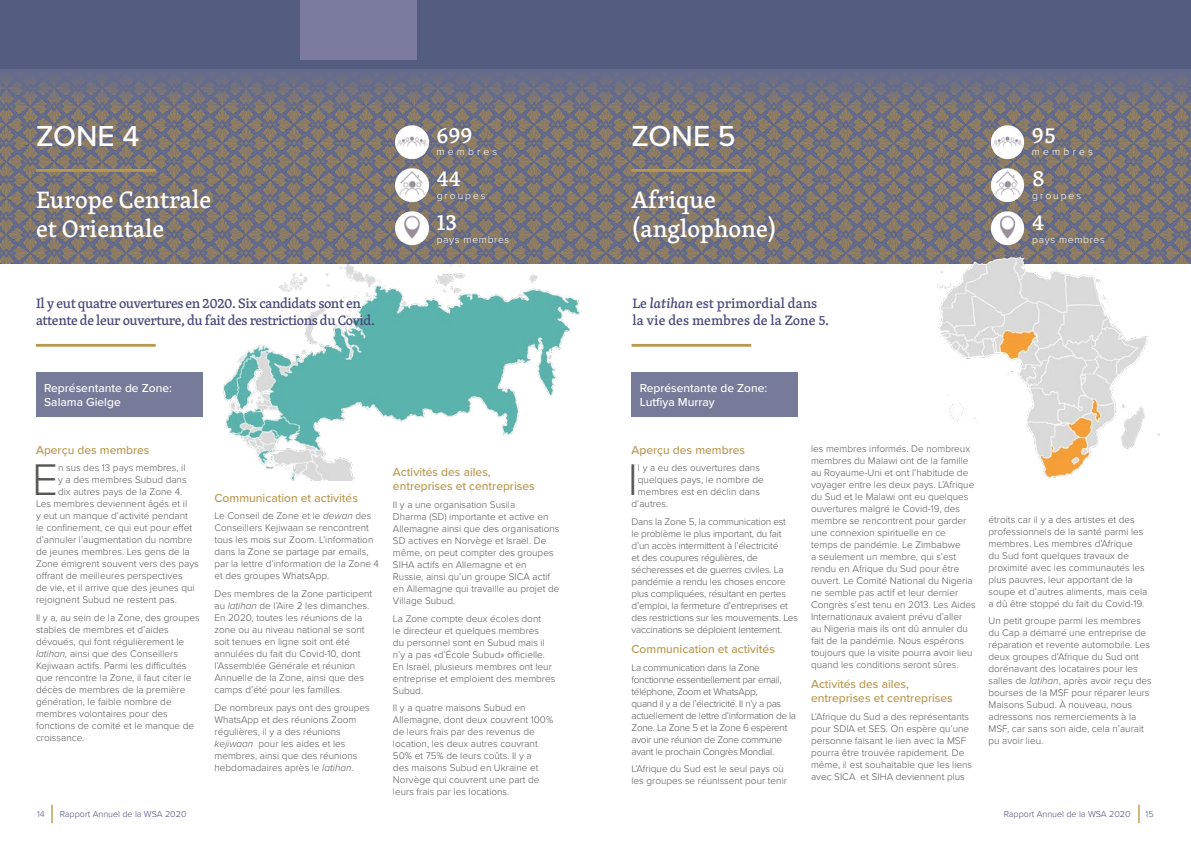
<style>
.page{position:relative;width:1191px;height:842px;background:#fff}
.page>*{position:absolute;margin:0;border:0;box-sizing:border-box;transform-origin:0 0}
.t1{font:300 100.6px "Proxima Nova";color:#fff}
.t2{font:300 46px "Proxima Nova";color:#575756}
.t3{font:500 30px "Proxima Nova";color:#fff}
.t4{font:500 24.4px/29.3px "Skolar Latin";color:#fff}
.t5{font:500 23px/43.4px "Skolar Latin";color:#fff}
.t6{font:500 14px/16.8px "Skolar Latin";letter-spacing:-.03em;color:#4a4a7c}
.t7{font:500 14px/16.8px "Skolar Latin";color:#4a4a7c}
.t8{font:500 12px/14.4px "Proxima Nova";color:#ba9850}
.t9{font:500 12px/14.4px "Proxima Nova";color:#fff}
.t10{font:300 10.3px "Proxima Nova";letter-spacing:.06em;color:#fff}
.t11{font:300 10.3px "Proxima Nova";letter-spacing:.305em;color:#fff}
.t12{font:300 10.3px "Proxima Nova";letter-spacing:.19em;color:#fff}
.t13{font:300 10px/12px "Proxima Nova";color:#575756}
.t14{font:300 10px/12px "Proxima Nova";letter-spacing:-.02em;color:#575756}
.t15{font:300 10px/12px "Proxima Nova";letter-spacing:-.03em;color:#575756}
.t16{font:300 9px "Proxima Nova";color:#4a4a7c}
.t17{font:300 9px "Proxima Nova";color:#545c80}
.s1{font-style:italic}
</style>
<div class="page">
<div style="left:0;top:0;width:1191px;height:69px;background:#545c80"></div>
<svg style="left:51px;top:805px;width:2px;height:18px"></svg>
<svg style="left:1138px;top:805px;width:1px;height:18px"></svg>
<div style="left:300px;top:0;width:116px;height:60px;background:#7b7b9f"></div>
<img style="left:0;top:69px;width:1191px;height:195px">
<hr style="left:36px;top:169px;width:120px;height:3px;background:#ba9850">
<hr style="left:36px;top:344px;width:120px;height:3px;background:#ba9850">
<img style="left:223px;top:264px;width:356px;height:217px">
<div style="left:36px;top:372px;width:166px;height:44px;background:#757b98"></div>
<img style="left:393px;top:123px;width:38px;height:38px">
<img style="left:393px;top:166px;width:38px;height:38px">
<img style="left:393px;top:209px;width:38px;height:38px">
<img style="left:937px;top:256px;width:222px;height:222px">
<hr style="left:631px;top:169px;width:120px;height:3px;background:#ba9850">
<div style="left:631px;top:372px;width:167px;height:44px;background:#757b98"></div>
<img style="left:988px;top:123px;width:38px;height:38px">
<img style="left:988px;top:166px;width:38px;height:38px">
<img style="left:988px;top:209px;width:38px;height:38px">
<hr style="left:631px;top:344px;width:120px;height:3px;background:#ba9850">
<h1 class="t1" style="left:36px;top:83px;width:32px">1</h1>
<h3 class="t3" style="left:36px;top:114px;width:105px">ZONE 4</h3>
<h3 class="t4" style="left:36px;top:184px;width:177px">Europe Centrale et Orientale</h3>
<h3 class="t5" style="left:436px;top:112px;width:38px">699<br>44<br>13</h3>
<p class="t11" style="left:436px;top:144px;width:62px">membres</p>
<p class="t12" style="left:437px;top:187px;width:50px">groupes</p>
<p class="t10" style="left:437px;top:232px;width:74px">pays membres</p>
<h3 class="t3" style="left:631px;top:114px;width:106px">ZONE 5</h3>
<h3 class="t4" style="left:631px;top:184px;width:147px">Afrique (anglophone)</h3>
<h3 class="t5" style="left:1032px;top:112px;width:25px">95<br>8<br>4</h3>
<p class="t11" style="left:1032px;top:144px;width:62px">membres</p>
<p class="t12" style="left:1032px;top:187px;width:50px">groupes</p>
<p class="t10" style="left:1032px;top:232px;width:74px">pays membres</p>
<h3 class="t6" style="left:36px;top:295px;width:340px">Il y eut quatre ouvertures en 2020. Six candidats sont en attente de leur ouverture, du fait des restrictions du Covid.</h3>
<h3 class="t7" style="left:632px;top:295px;width:198px">Le <span class="s1">latihan</span> est primordial dans la vie des membres de la Zone 5.</h3>
<p class="t9" style="left:44px;top:380px;width:129px">Représentante de Zone:<br>Salama Gielge</p>
<p class="t9" style="left:639px;top:380px;width:129px">Représentante de Zone:<br>Lutfiya Murray</p>
<p class="t8" style="left:36px;top:442px;width:115px">Aperçu des membres</p>
<h2 class="t2" style="left:32px;top:446px;width:27px">E</h2>
<p class="t13" style="left:58px;top:461px;width:129px">n sus des 13 pays membres, il</p>
<p class="t13" style="left:58px;top:473px;width:130px">y a des membres Subud dans</p>
<p class="t13" style="left:58px;top:485px;width:126px">dix autres pays de la Zone 4.</p>
<p class="t13" style="left:36px;top:497px;width:153px">Les membres deviennent âgés et il</p>
<p class="t13" style="left:36px;top:509px;width:153px">y eut un manque d’activité pendant</p>
<p class="t13" style="left:36px;top:521px;width:158px">le confinement, ce qui eut pour effet</p>
<p class="t13" style="left:36px;top:533px;width:158px">d’annuler l’augmentation du nombre</p>
<p class="t13" style="left:36px;top:545px;width:155px">de jeunes membres. Les gens de la</p>
<p class="t13" style="left:36px;top:557px;width:164px">Zone émigrent souvent vers des pays</p>
<p class="t13" style="left:36px;top:569px;width:148px">offrant de meilleures perspectives</p>
<p class="t13" style="left:36px;top:581px;width:160px">de vie, et il arrive que des jeunes qui</p>
<p class="t13" style="left:36px;top:593px;width:142px">rejoignent Subud ne restent pas.</p>
<p class="t13" style="left:36px;top:611px;width:165px">Il y a, au sein de la Zone, des groupes stables de membres et d’aides dévoués, qui font régulièrement le <span class="s1">latihan,</span> ainsi que des Conseillers<br>Kejiwaan actifs. Parmi les difficultés que rencontre la Zone, il faut citer le décès de membres de la première génération, le faible nombre de membres volontaires pour des fonctions de comité et le manque de croissance.</p>
<p class="t8" style="left:214px;top:490px;width:145px">Communication et activités</p>
<p class="t13" style="left:214px;top:509px;width:166px">Le Conseil de Zone et le <span class="s1">dewan</span> des Conseillers Kejiwaan se rencontrent tous les mois sur Zoom. L’information dans la Zone se partage par emails, par la lettre d’information de la Zone 4 et des groupes WhatsApp.</p>
<p class="t13" style="left:214px;top:587px;width:159px">Des membres de la Zone participent au <span class="s1">latihan</span> de l’Aire 2 les dimanches.<br>En 2020, toutes les réunions de la zone ou au niveau national se sont soit tenues en ligne soit ont été annulées du fait du Covid-10, dont l’Assemblée Générale et réunion Annuelle de la Zone, ainsi que des camps d’été pour les familles.</p>
<p class="t13" style="left:214px;top:701px;width:157px">De nombreux pays ont des groupes<br>WhatsApp et des réunions Zoom régulières, il y a des réunions <span class="s1">kejiwaan</span> pour les aides et les membres, ainsi que des réunions hebdomadaires après le <span class="s1">latihan</span>.</p>
<p class="t8" style="left:393px;top:464px;width:143px">Activités des ailes, entreprises et centreprises</p>
<p class="t13" style="left:393px;top:498px;width:168px">Il y a une organisation Susila<br>Dharma (SD) importante et active en<br>Allemagne ainsi que des organisations<br>SD actives en Norvège et Israël. De même, on peut compter des groupes<br>SIHA actifs en Allemagne et en<br>Russie, ainsi qu’un groupe SICA actif en Allemagne qui travaille au projet de<br>Village Subud.</p>
<p class="t13" style="left:393px;top:612px;width:164px">La Zone compte deux écoles dont<br>le directeur et quelques membres<br>du personnel sont en Subud mais il n’y a pas «d’École Subud» officielle.<br>En Israël, plusieurs membres ont leur entreprise et emploient des membres<br>Subud.</p>
<p class="t13" style="left:393px;top:701px;width:162px">Il y a quatre maisons Subud en<br>Allemagne, dont deux couvrent 100% de leurs frais par des revenus de location, les deux autres couvrant<br>50% et 75% de leurs coûts. Il y a<br>des maisons Subud en Ukraine et<br>Norvège qui couvrent une part de leurs frais par les locations.</p>
<p class="t8" style="left:631px;top:442px;width:115px">Aperçu des membres</p>
<h2 class="t2" style="left:627px;top:446px;width:12px">I</h2>
<p class="t13" style="left:638px;top:461px;width:123px">l y a eu des ouvertures dans</p>
<p class="t13" style="left:638px;top:473px;width:127px">quelques pays, le nombre de</p>
<p class="t13" style="left:638px;top:485px;width:123px">membres est en déclin dans</p>
<p class="t13" style="left:631px;top:497px;width:38px">d’autres.</p>
<p class="t14" style="left:631px;top:515px;width:168px">Dans la Zone 5, la communication est<br>le problème le plus important, du fait d’un accès intermittent à l’électricité<br>et des coupures régulières, de sécheresses et de guerres civiles. La pandémie a rendu les choses encore plus compliquées, résultant en pertes d’emploi, la fermeture d’entreprises et des restrictions sur les mouvements. Les vaccinations se déploient lentement.</p>
<p class="t8" style="left:631px;top:641px;width:145px">Communication et activités</p>
<p class="t15" style="left:631px;top:661px;width:166px">La communication dans la Zone fonctionne essentiellement par email, téléphone, Zoom et WhatsApp,<br>quand il y a de l’électricité. Il n’y a pas actuellement de lettre d’information de la Zone. La Zone 5 et la Zone 6 espèrent avoir une réunion de Zone commune avant le prochain Congrès Mondial.</p>
<p class="t13" style="left:631px;top:762px;width:157px">L’Afrique du Sud est le seul pays où les groupes se réunissent pour tenir</p>
<p class="t13" style="left:811px;top:442px;width:166px">les membres informés. De nombreux membres du Malawi ont de la famille au Royaume-Uni et ont l’habitude de voyager entre les deux pays. L’Afrique du Sud et le Malawi ont eu quelques ouvertures malgré le Covid-19, des membre se rencontrent pour garder une connexion spirituelle en ce<br>temps de pandémie. Le Zimbabwe<br>a seulement un membre, qui s’est rendu en Afrique du Sud pour être ouvert. Le Comité National du Nigeria ne semble pas actif et leur dernier Congrès s’est tenu en 2013. Les Aides Internationaux avaient prévu d’aller<br>au Nigeria mais ils ont dû annuler du fait de la pandémie. Nous espérons toujours que la visite pourra avoir lieu quand les conditions seront sûres.</p>
<p class="t8" style="left:811px;top:676px;width:143px">Activités des ailes, entreprises et centreprises</p>
<p class="t13" style="left:811px;top:710px;width:163px">L’Afrique du Sud a des représentants pour SDIA et SES. On espère qu’une personne faisant le lien avec la MSF pourra être trouvée rapidement. De même, il est souhaitable que les liens avec SICA et SIHA deviennent plus</p>
<p class="t13" style="left:988px;top:513px;width:160px">étroits car il y a des artistes et des professionnels de la santé parmi les membres. Les membres d’Afrique<br>du Sud font quelques travaux de proximité avec les communautés les plus pauvres, leur apportant de la soupe et d’autres aliments, mais cela a dû être stoppé du fait du Covid-19.</p>
<p class="t13" style="left:988px;top:614px;width:165px">Un petit groupe parmi les membres du Cap a démarré une entreprise de réparation et revente automobile. Les deux groupes d’Afrique du Sud ont dorénavant des locataires pour les salles de <span class="s1">latihan</span>, après avoir reçu des bourses de la MSF pour réparer leurs<br>Maisons Subud. À nouveau, nous adressons nos remerciements à la<br>MSF, car sans son aide, cela n’aurait pu avoir lieu.</p>
<p class="t17" style="left:37px;top:807px;width:9px">14</p>
<p class="t16" style="left:60px;top:807px;width:128px">Rapport Annuel de la WSA 2020</p>
<p class="t16" style="left:1003px;top:807px;width:128px">Rapport Annuel de la WSA 2020</p>
<p class="t17" style="left:1145px;top:807px;width:10px">15</p>
</div>
